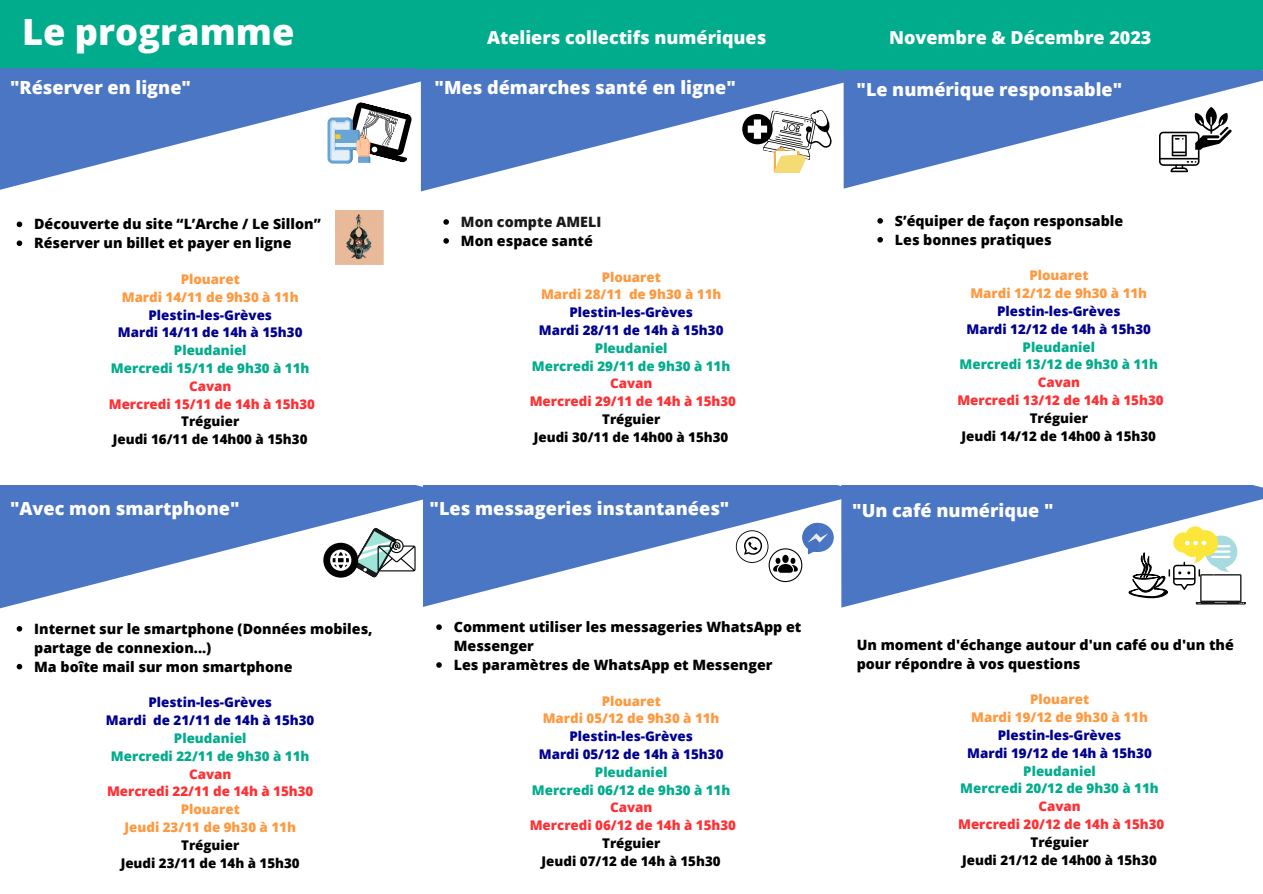
<style>
.page{position:relative;width:1263px;height:894px;background:#fff}
.page>*{position:absolute;margin:0;border:0;box-sizing:border-box;transform-origin:0 0}
.t1{font:800 36.15px "Open Sans";color:#fff}
.t2{font:800 18.15px "Open Sans";color:#fff}
.t3{font:800 18px "Open Sans";color:#fff}
.t4{font:800 14.25px/18.9px "Open Sans";color:#000}
.t5{font:800 14.25px "Open Sans";color:#1a1a1a}
.t6{font:800 13.35px "Open Sans";color:#000091}
.t7{font:800 13.35px "Open Sans";color:#00ac8c}
.t8{font:800 13.35px "Open Sans";color:#000}
.t9{font:800 13.35px "Open Sans";color:#ff3034}
.t10{font:800 13.35px "Open Sans";color:#ff9940}
</style>
<div class="page">
<div style="left:0;top:0;width:423px;height:77px;background:#00ac8c"></div>
<div style="left:423px;top:0;width:422px;height:77px;background:#00ac8c"></div>
<svg style="left:0;top:68px;width:435px;height:124px;fill:#4b76c3"></svg>
<svg style="left:17px;top:626px;width:5px;height:5px"></svg>
<svg style="left:17px;top:663px;width:5px;height:6px"></svg>
<svg style="left:0;top:485px;width:426px;height:124px;fill:#4b76c3"></svg>
<svg style="left:421px;top:70px;width:425px;height:121px;fill:#4b76c3"></svg>
<svg style="left:423px;top:485px;width:436px;height:121px;fill:#4b76c3"></svg>
<svg style="left:841px;top:486px;width:422px;height:121px;fill:#4b76c3"></svg>
<svg style="left:844px;top:70px;width:419px;height:118px;fill:#4b76c3"></svg>
<div style="left:841px;top:0;width:422px;height:70px;background:#00ac8c"></div>
<svg style="left:17px;top:221px;width:5px;height:6px"></svg>
<svg style="left:17px;top:240px;width:5px;height:6px"></svg>
<svg style="left:443px;top:219px;width:6px;height:6px"></svg>
<svg style="left:443px;top:238px;width:6px;height:5px"></svg>
<svg style="left:1119px;top:526px;width:127px;height:78px"></svg>
<svg style="left:327px;top:100px;width:91px;height:63px"></svg>
<svg style="left:323px;top:526px;width:93px;height:52px"></svg>
<svg style="left:742px;top:110px;width:91px;height:62px"></svg>
<svg style="left:736px;top:522px;width:98px;height:60px"></svg>
<svg style="left:1159px;top:107px;width:72px;height:65px"></svg>
<img style="left:335px;top:210px;width:48px;height:54px">
<svg style="left:877px;top:218px;width:6px;height:5px"></svg>
<svg style="left:877px;top:237px;width:6px;height:5px"></svg>
<svg style="left:436px;top:624px;width:6px;height:5px"></svg>
<svg style="left:436px;top:662px;width:6px;height:5px"></svg>
<p class="t1" style="left:22px;top:6px;width:274px">Le programme</p>
<p class="t2" style="left:10px;top:75px;width:183px">"Réserver en ligne"</p>
<p class="t4" style="left:34px;top:214px;width:288px">Découverte du site “L’Arche / Le Sillon”</p>
<p class="t4" style="left:34px;top:233px;width:259px">Réserver un billet et payer en ligne</p>
<p class="t10" style="left:181px;top:269px;width:61px">Plouaret</p>
<p class="t10" style="left:122px;top:287px;width:178px">Mardi 14/11 de 9h30 à 11h</p>
<p class="t6" style="left:149px;top:305px;width:125px">Plestin-les-Grèves</p>
<p class="t6" style="left:118px;top:323px;width:186px">Mardi 14/11 de 14h à 15h30</p>
<p class="t7" style="left:174px;top:341px;width:74px">Pleudaniel</p>
<p class="t7" style="left:111px;top:358px;width:200px">Mercredi 15/11 de 9h30 à 11h</p>
<p class="t9" style="left:189px;top:376px;width:44px">Cavan</p>
<p class="t9" style="left:109px;top:394px;width:208px">Mercredi 15/11 de 14h à 15h30</p>
<p class="t8" style="left:181px;top:412px;width:60px">Tréguier</p>
<p class="t8" style="left:113px;top:430px;width:196px">Jeudi 16/11 de 14h00 à 15h30</p>
<p class="t3" style="left:487px;top:25px;width:281px">Ateliers collectifs numériques</p>
<p class="t3" style="left:889px;top:25px;width:264px">Novembre &amp; Décembre 2023</p>
<p class="t2" style="left:435px;top:75px;width:303px">"Mes démarches santé en ligne"</p>
<p class="t5" style="left:461px;top:212px;width:142px">Mon compte AMELI</p>
<p class="t4" style="left:461px;top:231px;width:133px">Mon espace santé</p>
<p class="t10" style="left:602px;top:267px;width:61px">Plouaret</p>
<p class="t10" style="left:541px;top:285px;width:182px">Mardi 28/11 de 9h30 à 11h</p>
<p class="t6" style="left:569px;top:303px;width:125px">Plestin-les-Grèves</p>
<p class="t6" style="left:539px;top:320px;width:186px">Mardi 28/11 de 14h à 15h30</p>
<p class="t7" style="left:595px;top:338px;width:74px">Pleudaniel</p>
<p class="t7" style="left:532px;top:356px;width:200px">Mercredi 29/11 de 9h30 à 11h</p>
<p class="t9" style="left:610px;top:374px;width:44px">Cavan</p>
<p class="t9" style="left:530px;top:392px;width:208px">Mercredi 29/11 de 14h à 15h30</p>
<p class="t8" style="left:602px;top:409px;width:60px">Tréguier</p>
<p class="t8" style="left:534px;top:427px;width:196px">Jeudi 30/11 de 14h00 à 15h30</p>
<p class="t3" style="left:857px;top:77px;width:267px">"Le numérique responsable"</p>
<p class="t4" style="left:895px;top:211px;width:230px">S’équiper de façon responsable</p>
<p class="t4" style="left:895px;top:230px;width:158px">Les bonnes pratiques</p>
<p class="t10" style="left:1029px;top:266px;width:61px">Plouaret</p>
<p class="t10" style="left:970px;top:284px;width:178px">Mardi 12/12 de 9h30 à 11h</p>
<p class="t6" style="left:997px;top:302px;width:125px">Plestin-les-Grèves</p>
<p class="t6" style="left:966px;top:319px;width:186px">Mardi 12/12 de 14h à 15h30</p>
<p class="t7" style="left:1022px;top:337px;width:74px">Pleudaniel</p>
<p class="t7" style="left:959px;top:355px;width:200px">Mercredi 13/12 de 9h30 à 11h</p>
<p class="t9" style="left:1038px;top:373px;width:44px">Cavan</p>
<p class="t9" style="left:957px;top:390px;width:208px">Mercredi 13/12 de 14h à 15h30</p>
<p class="t8" style="left:1030px;top:408px;width:60px">Tréguier</p>
<p class="t8" style="left:961px;top:426px;width:196px">Jeudi 14/12 de 14h00 à 15h30</p>
<p class="t2" style="left:10px;top:495px;width:231px">"Avec mon smartphone"</p>
<p class="t2" style="left:430px;top:495px;width:301px">"Les messageries instantanées"</p>
<p class="t2" style="left:852px;top:497px;width:203px">"Un café numérique "</p>
<p class="t4" style="left:34px;top:618px;width:340px">Internet sur le smartphone (Données mobiles, partage de connexion...)</p>
<p class="t4" style="left:34px;top:656px;width:260px">Ma boîte mail sur mon smartphone</p>
<p class="t6" style="left:149px;top:692px;width:125px">Plestin-les-Grèves</p>
<p class="t6" style="left:106px;top:710px;width:210px">Mardi de 21/11 de 14h à 15h30</p>
<p class="t7" style="left:174px;top:728px;width:74px">Pleudaniel</p>
<p class="t7" style="left:111px;top:746px;width:200px">Mercredi 22/11 de 9h30 à 11h</p>
<p class="t9" style="left:189px;top:764px;width:44px">Cavan</p>
<p class="t9" style="left:107px;top:781px;width:208px">Mercredi 22/11 de 14h à 15h30</p>
<p class="t10" style="left:181px;top:799px;width:61px">Plouaret</p>
<p class="t10" style="left:125px;top:817px;width:173px">Jeudi 23/11 de 9h30 à 11h</p>
<p class="t8" style="left:181px;top:835px;width:60px">Tréguier</p>
<p class="t8" style="left:121px;top:853px;width:181px">Jeudi 23/11 de 14h à 15h30</p>
<p class="t4" style="left:454px;top:617px;width:349px">Comment utiliser les messageries WhatsApp et<br>Messenger</p>
<p class="t4" style="left:454px;top:654px;width:320px">Les paramètres de WhatsApp et Messenger</p>
<p class="t10" style="left:602px;top:691px;width:61px">Plouaret</p>
<p class="t10" style="left:543px;top:709px;width:178px">Mardi 05/12 de 9h30 à 11h</p>
<p class="t6" style="left:569px;top:726px;width:125px">Plestin-les-Grèves</p>
<p class="t6" style="left:539px;top:744px;width:186px">Mardi 05/12 de 14h à 15h30</p>
<p class="t7" style="left:595px;top:762px;width:74px">Pleudaniel</p>
<p class="t7" style="left:532px;top:780px;width:200px">Mercredi 06/12 de 9h30 à 11h</p>
<p class="t9" style="left:610px;top:798px;width:44px">Cavan</p>
<p class="t9" style="left:530px;top:815px;width:208px">Mercredi 06/12 de 14h à 15h30</p>
<p class="t8" style="left:602px;top:833px;width:60px">Tréguier</p>
<p class="t8" style="left:542px;top:851px;width:181px">Jeudi 07/12 de 14h à 15h30</p>
<p class="t4" style="left:857px;top:634px;width:379px">Un moment d'échange autour d'un café ou d'un thé pour répondre à vos questions</p>
<p class="t10" style="left:1030px;top:689px;width:61px">Plouaret</p>
<p class="t10" style="left:971px;top:707px;width:178px">Mardi 19/12 de 9h30 à 11h</p>
<p class="t6" style="left:998px;top:725px;width:125px">Plestin-les-Grèves</p>
<p class="t6" style="left:967px;top:743px;width:186px">Mardi 19/12 de 14h à 15h30</p>
<p class="t7" style="left:1023px;top:761px;width:74px">Pleudaniel</p>
<p class="t7" style="left:960px;top:778px;width:200px">Mercredi 20/12 de 9h30 à 11h</p>
<p class="t9" style="left:1038px;top:796px;width:44px">Cavan</p>
<p class="t9" style="left:958px;top:814px;width:208px">Mercredi 20/12 de 14h à 15h30</p>
<p class="t8" style="left:1030px;top:832px;width:60px">Tréguier</p>
<p class="t8" style="left:962px;top:850px;width:196px">Jeudi 21/12 de 14h00 à 15h30</p>
</div>
